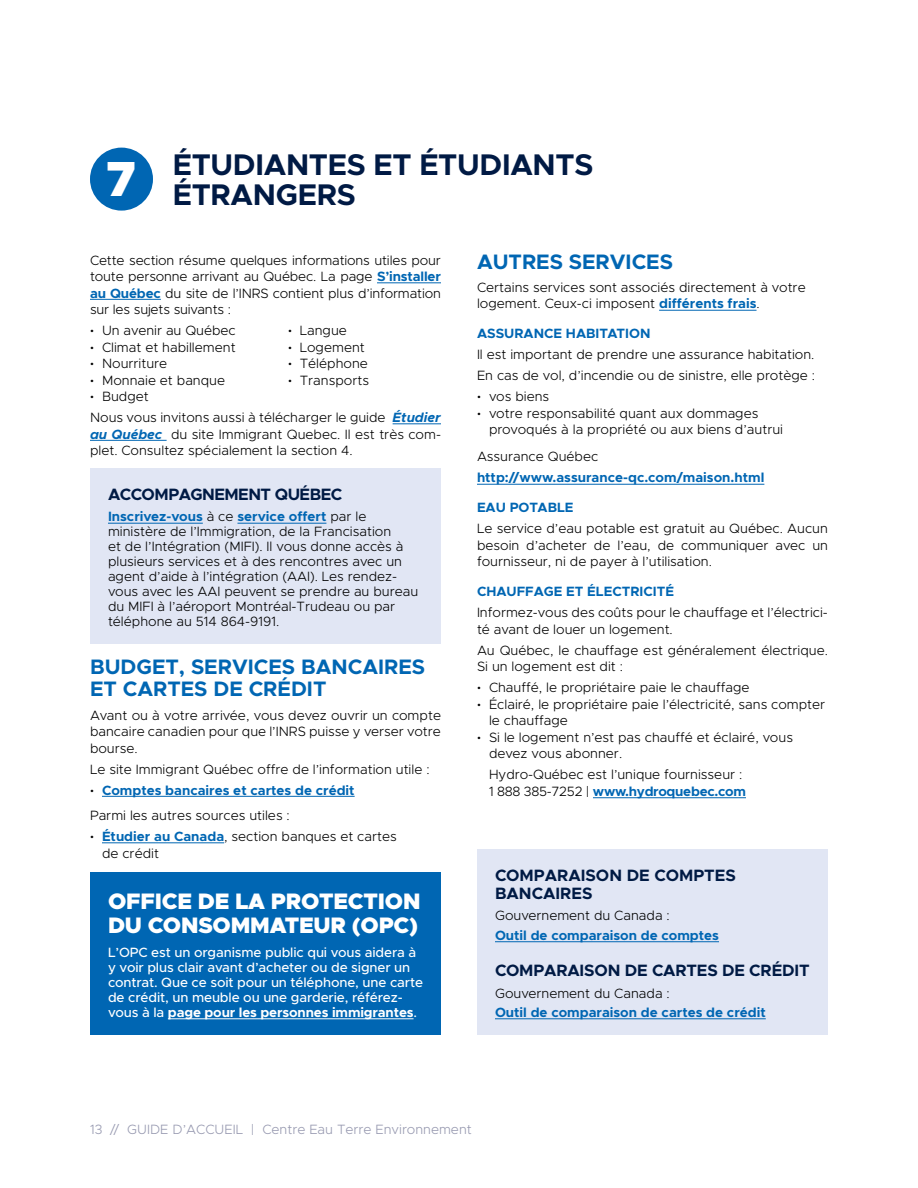
<style>
.page{position:relative;width:918px;height:1188px;background:#fff}
.page>*{position:absolute;margin:0;border:0;box-sizing:border-box;transform-origin:0 0}
.t1{font:700 30px/30px "Metropolis";letter-spacing:-.01em;color:#001a44}
.t2{font:900 22.5px/24.3px "Metropolis";letter-spacing:-.01em;color:#fff}
.t3{font:700 21px/22.6px "Metropolis";color:#0066b3}
.t4{font:700 16.5px/17.9px "Metropolis";letter-spacing:-.01em;color:#001a44}
.t5{font:700 16.5px "Metropolis";letter-spacing:-.03em;color:#001a44}
.t6{font:300 13.5px/16.5px "Metropolis";color:#000}
.t7{font:500 13.5px/15px "Metropolis";letter-spacing:-.01em;color:#fff}
.t8{font:700 13.5px "Metropolis";color:#0066b3}
.t9{font:300 13.5px "Metropolis";color:#9799b0}
.s1{font-weight:700;color:#0066b3}
.s2{font-weight:700;font-style:italic;color:#0066b3}
.s3{font-weight:700}
</style>
<div class="page">
<div style="left:90px;top:148px;width:63px;height:63px;background:#0066b3;border-radius:50%"></div>
<hr style="left:377px;top:283px;width:64px;height:1px;background:#0066b3">
<hr style="left:90px;top:299px;width:71px;height:1px;background:#0066b3">
<hr style="left:393px;top:424px;width:48px;height:1px;background:#0066b3">
<hr style="left:90px;top:440px;width:77px;height:1px;background:#0066b3">
<div style="left:477px;top:850px;width:351px;height:185px;background:#e1e6f4"></div>
<hr style="left:495px;top:941px;width:224px;height:1px;background:#0066b3">
<hr style="left:495px;top:1019px;width:271px;height:1px;background:#0066b3">
<div style="left:90px;top:469px;width:351px;height:175px;background:#e1e6f4"></div>
<hr style="left:108px;top:523px;width:95px;height:1px;background:#0066b3">
<hr style="left:237px;top:523px;width:89px;height:1px;background:#0066b3">
<hr style="left:102px;top:796px;width:253px;height:1px;background:#0066b3">
<hr style="left:102px;top:843px;width:122px;height:1px;background:#0066b3">
<hr style="left:659px;top:310px;width:98px;height:1px;background:#0066b3">
<hr style="left:477px;top:484px;width:287px;height:1px;background:#0066b3">
<hr style="left:593px;top:797px;width:153px;height:1px;background:#0066b3">
<div style="left:90px;top:873px;width:351px;height:162px;background:#0066b3"></div>
<hr style="left:168px;top:1019px;width:246px;height:1px;background:#fff">
<h1 class="t1" style="left:106px;top:150px;width:489px;text-indent:67px">ÉTUDIANTES ET ÉTUDIANTS<br><sup>7</sup> ÉTRANGERS</h1>
<p class="t6" style="left:90px;top:252px;width:353px;text-align:justify">Cette section résume quelques informations utiles pour toute personne arrivant au Québec. La page <span class="s1">S’installer au Québec</span> du site de l’INRS contient plus d’information sur les sujets suivants :</p>
<p class="t6" style="left:90px;top:322px;width:147px"><sup>.</sup> Un avenir au Québec</p>
<p class="t6" style="left:288px;top:322px;width:60px"><sup>.</sup> Langue</p>
<p class="t6" style="left:90px;top:339px;width:147px"><sup>.</sup> Climat et habillement</p>
<p class="t6" style="left:288px;top:339px;width:78px"><sup>.</sup> Logement</p>
<p class="t6" style="left:90px;top:355px;width:79px"><sup>.</sup> Nourriture</p>
<p class="t6" style="left:288px;top:355px;width:81px"><sup>.</sup> Téléphone</p>
<p class="t6" style="left:90px;top:372px;width:137px"><sup>.</sup> Monnaie et banque</p>
<p class="t6" style="left:288px;top:372px;width:83px"><sup>.</sup> Transports</p>
<p class="t6" style="left:90px;top:386px;width:353px;line-height:21px"><sup>.</sup> Budget<br>Nous vous invitons aussi à télécharger le guide <span class="s2">Étudier</span></p>
<p class="t6" style="left:90px;top:426px;width:353px"><span class="s2">au Québec</span> du site Immigrant Quebec. Il est très com&shy;plet. Consultez spécialement la section 4.</p>
<p class="t5" style="left:108px;top:484px;width:236px">ACCOMPAGNEMENT QUÉBEC</p>
<p class="t6" style="left:108px;top:509px;width:312px;line-height:15px"><span class="s1">Inscrivez-vous</span> à ce <span class="s1">service offert</span> par le ministère de l’Immigration, de la Francisation<br>et de l’Intégration (MIFI). Il vous donne accès à plusieurs services et à des rencontres avec un agent d’aide à l’intégration (AAI). Les rendez&shy;vous avec les AAI peuvent se prendre au bureau du MIFI à l’aéroport Montréal-Trudeau ou par téléphone au 514 864-9191.</p>
<h3 class="t3" style="left:90px;top:655px;width:337px">BUDGET, SERVICES BANCAIRES<br>ET CARTES DE CRÉDIT</h3>
<p class="t6" style="left:90px;top:707px;width:353px;text-align:justify">Avant ou à votre arrivée, vous devez ouvrir un compte bancaire canadien pour que l’INRS puisse y verser votre bourse.</p>
<p class="t6" style="left:90px;top:758px;width:341px;line-height:21px">Le site Immigrant Québec offre de l’information utile : <sup>.</sup> <span class="s1">Comptes bancaires et cartes de crédit</span></p>
<p class="t6" style="left:90px;top:805px;width:308px;line-height:21px">Parmi les autres sources utiles :<br><sup>.</sup> <span class="s1">Étudier au Canada</span>, section banques et cartes</p>
<p class="t6" style="left:102px;top:845px;width:59px">de crédit</p>
<h2 class="t2" style="left:108px;top:889px;width:314px">OFFICE DE LA PROTECTION<br>DU CONSOMMATEUR (OPC)</h2>
<p class="t7" style="left:108px;top:945px;width:317px">L’OPC est un organisme public qui vous aidera à y voir plus clair avant d’acheter ou de signer un contrat. Que ce soit pour un téléphone, une carte de crédit, un meuble ou une garderie, référez&shy;vous à la <span class="s3">page pour les personnes immigrantes</span>.</p>
<h3 class="t3" style="left:477px;top:250px;width:198px">AUTRES SERVICES</h3>
<p class="t6" style="left:477px;top:279px;width:330px">Certains services sont associés directement à votre logement. Ceux-ci imposent <span class="s1">différents frais</span>.</p>
<p class="t8" style="left:477px;top:325px;width:175px">ASSURANCE HABITATION</p>
<p class="t6" style="left:477px;top:344px;width:339px;line-height:21px;text-align:justify">Il est important de prendre une assurance habitation.<br>En cas de vol, d’incendie ou de sinistre, elle protège : <sup>.</sup> vos biens</p>
<p class="t6" style="left:489px;top:405px;width:296px;text-indent:-12px"><sup>.</sup> votre responsabilité quant aux dommages provoqués à la propriété ou aux biens d’autrui</p>
<p class="t6" style="left:477px;top:449px;width:123px">Assurance Québec</p>
<p class="t8" style="left:477px;top:469px;width:289px">http://www.assurance-qc.com/maison.html</p>
<p class="t8" style="left:477px;top:499px;width:98px">EAU POTABLE</p>
<p class="t6" style="left:477px;top:521px;width:353px;text-align:justify">Le service d’eau potable est gratuit au Québec. Aucun besoin d’acheter de l’eau, de communiquer avec un fournisseur, ni de payer à l’utilisation.</p>
<p class="t8" style="left:477px;top:583px;width:199px">CHAUFFAGE ET ÉLECTRICITÉ</p>
<p class="t6" style="left:477px;top:605px;width:352px">Informez-vous des coûts pour le chauffage et l’électrici&shy;té avant de louer un logement.</p>
<p class="t6" style="left:477px;top:642px;width:352px">Au Québec, le chauffage est généralement électrique.<br>Si un logement est dit :</p>
<p class="t6" style="left:477px;top:680px;width:274px"><sup>.</sup> Chauffé, le propriétaire paie le chauffage</p>
<p class="t6" style="left:477px;top:696px;width:350px"><sup>.</sup> Éclairé, le propriétaire paie l’électricité, sans compter</p>
<p class="t6" style="left:489px;top:713px;width:80px">le chauffage</p>
<p class="t6" style="left:477px;top:729px;width:317px"><sup>.</sup> Si le logement n’est pas chauffé et éclairé, vous</p>
<p class="t6" style="left:489px;top:746px;width:135px">devez vous abonner.</p>
<p class="t6" style="left:489px;top:767px;width:259px">Hydro-Québec est l’unique fournisseur :<br>1 888 385-7252 | <span class="s1">www.hydroquebec.com</span></p>
<p class="t4" style="left:495px;top:866px;width:242px">COMPARAISON DE COMPTES<br>BANCAIRES</p>
<p class="t6" style="left:495px;top:908px;width:176px">Gouvernement du Canada :</p>
<p class="t8" style="left:495px;top:927px;width:226px">Outil de comparaison de comptes</p>
<p class="t4" style="left:495px;top:961px;width:316px">COMPARAISON DE CARTES DE CRÉDIT</p>
<p class="t6" style="left:495px;top:985px;width:176px">Gouvernement du Canada :</p>
<p class="t8" style="left:495px;top:1004px;width:272px">Outil de comparaison de cartes de crédit</p>
<p class="t9" style="left:90px;top:1121px;width:383px">13 // GUIDE D’ACCUEIL | Centre Eau Terre Environnement</p>
</div>
